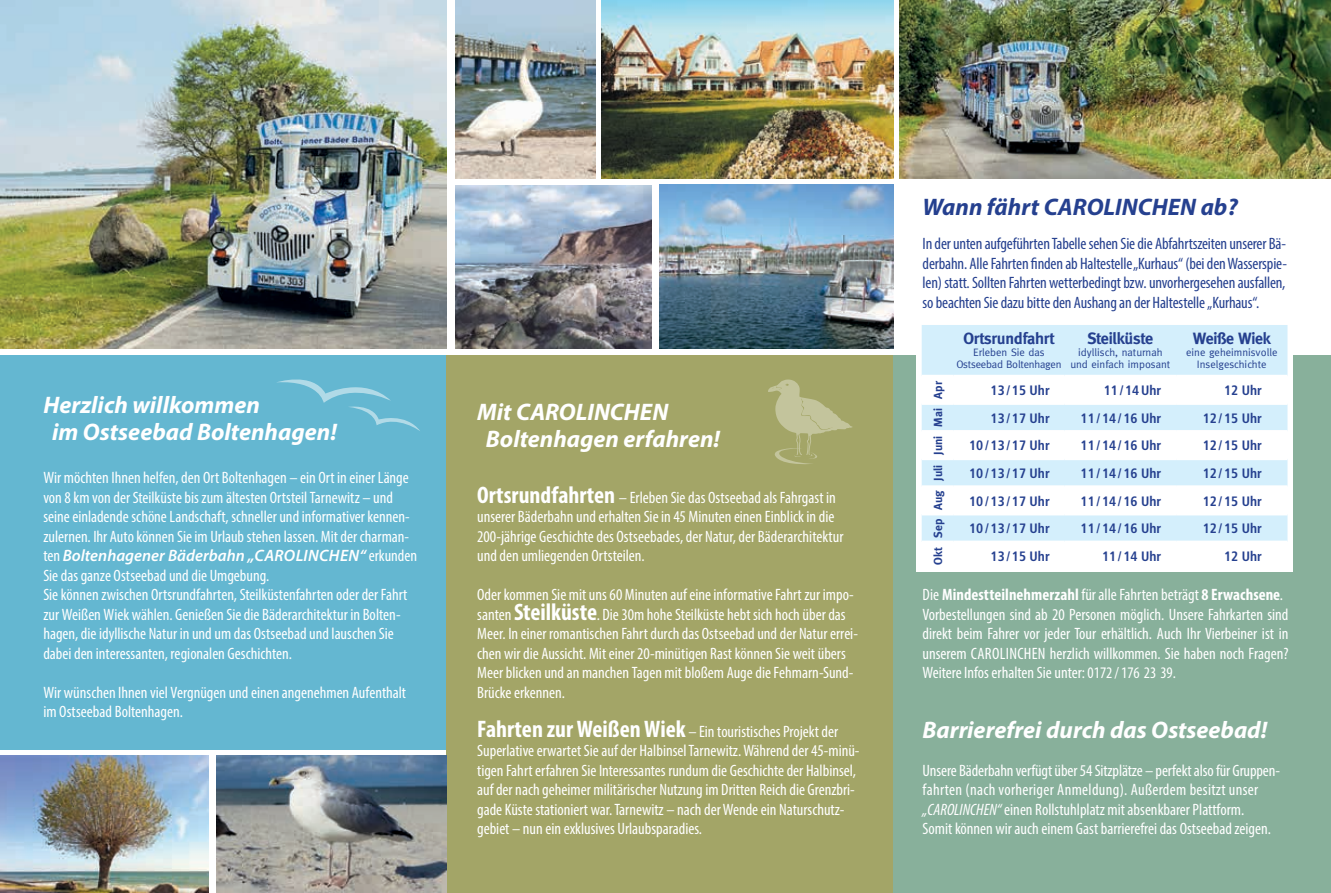
<style>
.page{position:relative;width:1331px;height:893px;background:#fff}
.page>*{position:absolute;margin:0;border:0;box-sizing:border-box;transform-origin:0 0}
.t1{font:italic 700 24px/27px "Myriad Pro";color:#fff}
.t2{font:italic 700 24px "Myriad Pro";color:#25408f}
.t3{font:condensed 16.5px/19.5px "Myriad Pro";color:#fff}
.t4{font:condensed 16.5px/19.5px "Myriad Pro";letter-spacing:-.01em;color:#25408f;text-align:justify}
.t5{font:700 16.35px "Meta";letter-spacing:-.015em;color:#25408f}
.t6{font:700 condensed 13.65px "Frutiger";color:#25408f}
.t7{font:700 11.85px "Meta";letter-spacing:.005em;color:#25408f}
.t8{font:10.8px/12px "Meta";color:#25408f;text-align:center}
.t9{font:10.8px/12px "Meta";letter-spacing:-.02em;color:#25408f;text-align:center}
.s1{font-weight:600;font-style:italic;font-stretch:normal}
.s2{font-weight:700;font-size:24px}
.s3{font-weight:700}
.s4{font-size:16.2px}
.s5{font-style:italic}
</style>
<div class="page">
<div style="left:0;top:355px;width:446px;height:394px;background:#64b7d1"></div>
<div style="left:446px;top:355px;width:447px;height:538px;background:#a3a567"></div>
<div style="left:893px;top:355px;width:438px;height:538px;background:#88b09b"></div>
<img style="left:0;top:0;width:446px;height:349px">
<img style="left:455px;top:185px;width:196px;height:164px">
<img style="left:602px;top:0;width:291px;height:179px">
<img style="left:659px;top:185px;width:234px;height:164px">
<img style="left:216px;top:756px;width:230px;height:137px">
<img style="left:0;top:756px;width:209px;height:137px">
<img style="left:455px;top:0;width:141px;height:179px">
<svg style="left:277px;top:379px;width:143px;height:52px"></svg>
<svg style="left:768px;top:379px;width:84px;height:85px"></svg>
<img style="left:899px;top:0;width:432px;height:179px">
<div style="left:916px;top:325px;width:377px;height:246px;background:#fff"></div>
<div style="left:922px;top:325px;width:365px;height:50px;background:#d4effc"></div>
<svg style="left:922px;top:405px;width:365px;height:136px;fill:#d4effc"></svg>
<hr style="left:922px;top:430px;width:31px;height:2px;background:#fff">
<hr style="left:953px;top:430px;width:112px;height:2px;background:#fff">
<hr style="left:1065px;top:430px;width:111px;height:2px;background:#fff">
<hr style="left:1176px;top:430px;width:111px;height:2px;background:#fff">
<hr style="left:922px;top:458px;width:31px;height:2px;background:#fff">
<hr style="left:953px;top:458px;width:112px;height:2px;background:#fff">
<hr style="left:1065px;top:458px;width:111px;height:2px;background:#fff">
<hr style="left:1176px;top:458px;width:111px;height:2px;background:#fff">
<hr style="left:922px;top:485px;width:31px;height:3px;background:#fff">
<hr style="left:953px;top:485px;width:112px;height:3px;background:#fff">
<hr style="left:1065px;top:485px;width:111px;height:3px;background:#fff">
<hr style="left:1176px;top:485px;width:111px;height:3px;background:#fff">
<hr style="left:922px;top:513px;width:31px;height:2px;background:#fff">
<hr style="left:953px;top:513px;width:112px;height:2px;background:#fff">
<hr style="left:1065px;top:513px;width:111px;height:2px;background:#fff">
<hr style="left:1176px;top:513px;width:111px;height:2px;background:#fff">
<h1 class="t1" style="left:52px;top:391px;width:286px;text-indent:-9px">Herzlich willkommen<br>im Ostseebad Boltenhagen!</h1>
<p class="t3" style="left:43px;top:468px;width:375px">Wir möchten Ihnen helfen, den Ort Boltenhagen – ein Ort in einer Länge von 8 km von der Steilküste bis zum ältesten Ortsteil Tarnewitz – und seine einladende schöne Landschaft, schneller und informativer kennen&shy;zulernen. Ihr Auto können Sie im Urlaub stehen lassen. Mit der charman&shy;ten <span class="s1">Boltenhagener Bäderbahn „Carolinchen“</span> erkunden Sie das ganze Ostseebad und die Umgebung.<br>Sie können zwischen Ortsrundfahrten, Steilküstenfahrten oder der Fahrt zur Weißen Wiek wählen. Genießen Sie die Bäderarchitektur in Bolten&shy;hagen, die idyllische Natur in und um das Ostseebad und lauschen Sie dabei den interessanten, regionalen Geschichten.</p>
<p class="t3" style="left:43px;top:682px;width:364px">Wir wünschen Ihnen viel Vergnügen und einen angenehmen Aufenthalt im Ostseebad Boltenhagen.</p>
<h1 class="t2" style="left:922px;top:191px;width:150px">Wann fährt CAROLIN</h1>
<h1 class="t2" style="left:1138px;top:191px;width:30px">CHEN</h1>
<h1 class="t2" style="left:1201px;top:191px;width:39px">ab?</h1>
<p class="t4" style="left:922px;top:234px;width:366px">In der unten aufgeführten Tabelle sehen Sie die Abfahrtszeiten unserer Bä&shy;derbahn. Alle Fahrten finden ab Haltestelle „Kurhaus“ (bei den Wasserspie&shy;len) statt. Sollten Fahrten wetterbedingt bzw. unvorhergesehen ausfallen, so beachten Sie dazu bitte den Aushang an der Haltestelle „Kurhaus“.</p>
<p class="t5" style="left:963px;top:329px;width:93px">Ortsrundfahrt</p>
<p class="t9" style="left:956px;top:346px;width:107px">Erleben Sie das<br>Ostseebad Boltenhagen</p>
<p class="t5" style="left:1087px;top:329px;width:68px">Steilküste</p>
<p class="t8" style="left:1070px;top:346px;width:102px">idyllisch, naturnah und einfach imposant</p>
<p class="t5" style="left:1193px;top:329px;width:80px">Weiße Wiek</p>
<p class="t8" style="left:1186px;top:346px;width:93px">eine geheimnisvolle<br>Inselgeschichte</p>
<p class="t7" style="left:931px;top:399px;width:19px;rotate:-90deg">Apr</p>
<p class="t6" style="left:990px;top:382px;width:61px">13/15 Uhr</p>
<p class="t6" style="left:1104px;top:382px;width:59px">11/14Uhr</p>
<p class="t6" style="left:1224px;top:382px;width:39px">12 Uhr</p>
<p class="t7" style="left:931px;top:427px;width:20px;rotate:-90deg">Mai</p>
<p class="t6" style="left:990px;top:410px;width:61px">13/17 Uhr</p>
<p class="t6" style="left:1081px;top:410px;width:82px">11/14/16 Uhr</p>
<p class="t6" style="left:1203px;top:410px;width:61px">12/15 Uhr</p>
<p class="t7" style="left:931px;top:455px;width:21px;rotate:-90deg">Juni</p>
<p class="t6" style="left:969px;top:437px;width:82px">10/13/17 Uhr</p>
<p class="t6" style="left:1081px;top:437px;width:82px">11/14/16 Uhr</p>
<p class="t6" style="left:1203px;top:437px;width:61px">12/15 Uhr</p>
<p class="t7" style="left:931px;top:481px;width:18px;rotate:-90deg">Juli</p>
<p class="t6" style="left:969px;top:465px;width:82px">10/13/17 Uhr</p>
<p class="t6" style="left:1081px;top:465px;width:82px">11/14/16 Uhr</p>
<p class="t6" style="left:1203px;top:465px;width:61px">12/15 Uhr</p>
<p class="t7" style="left:931px;top:510px;width:21px;rotate:-90deg">Aug</p>
<p class="t6" style="left:969px;top:493px;width:82px">10/13/17 Uhr</p>
<p class="t6" style="left:1081px;top:493px;width:82px">11/14/16 Uhr</p>
<p class="t6" style="left:1203px;top:493px;width:61px">12/15 Uhr</p>
<p class="t7" style="left:931px;top:538px;width:21px;rotate:-90deg">Sep</p>
<p class="t6" style="left:969px;top:520px;width:82px">10/13/17 Uhr</p>
<p class="t6" style="left:1081px;top:520px;width:82px">11/14/16 Uhr</p>
<p class="t6" style="left:1203px;top:520px;width:61px">12/15 Uhr</p>
<p class="t7" style="left:931px;top:565px;width:19px;rotate:-90deg">Okt</p>
<p class="t6" style="left:990px;top:549px;width:61px">13/15 Uhr</p>
<p class="t6" style="left:1102px;top:549px;width:61px">11/14 Uhr</p>
<p class="t6" style="left:1224px;top:549px;width:39px">12 Uhr</p>
<h1 class="t1" style="left:477px;top:397px;width:68px">Mit CAROLIN</h1>
<h1 class="t1" style="left:486px;top:397px;width:236px;text-indent:124px">CHEN<br>Boltenhagen erfahren!</h1>
<p class="t3" style="left:477px;top:487px;width:368px"><span class="s2">Ortsrundfahrten</span> – Erleben Sie das Ostseebad als Fahrgast in unserer Bäderbahn und erhalten Sie in 45 Minuten einen Einblick in die 200-jährige Geschichte des Ostseebades, der Natur, der Bäderarchitektur und den umliegenden Ortsteilen.</p>
<p class="t3" style="left:477px;top:585px;width:382px">Oder kommen Sie mit uns 60 Minuten auf eine informative Fahrt zur impo&shy;santen <span class="s2">Steilküste</span>. Die 30m hohe Steilküste hebt sich hoch über das Meer. In einer romantischen Fahrt durch das Ostseebad und der Natur errei&shy;chen wir die Aussicht. Mit einer 20-minütigen Rast können Sie weit übers Meer blicken und an manchen Tagen mit bloßem Auge die Fehmarn-Sund-Brücke erkennen.</p>
<p class="t3" style="left:477px;top:721px;width:384px"><span class="s2">Fahrten zur Weißen Wiek</span> – Ein touristisches Projekt der Superlative erwartet Sie auf der Halbinsel Tarnewitz. Während der 45-minü&shy;tigen Fahrt erfahren Sie Interessantes rundum die Geschichte der Halbinsel, auf der nach geheimer militärischer Nutzung im Dritten Reich die Grenzbri&shy;gade Küste stationiert war. Tarnewitz – nach der Wende ein Naturschutz&shy;gebiet – nun ein exklusives Urlaubsparadies.</p>
<h1 class="t1" style="left:922px;top:715px;width:346px">Barrierefrei durch das Ostseebad!</h1>
<p class="t3" style="left:922px;top:585px;width:367px">Die <span class="s3">Mindestteilnehmerzahl</span> für alle Fahrten beträgt <span class="s3">8 Erwachsene</span>.<br>Vorbestellungen sind ab 20 Personen möglich. Unsere Fahrkarten sind direkt beim Fahrer vor jeder Tour erhältlich. Auch Ihr Vierbeiner ist in unserem Carolinchen</p>
<p class="t3" style="left:922px;top:643px;width:367px;text-indent:127px">herzlich willkommen. Sie haben noch Fragen?<br>Weitere Infos erhalten Sie unter: <span class="s4">0172/176 23 39.</span></p>
<p class="t3" style="left:922px;top:760px;width:359px">Unsere Bäderbahn verfügt über 54 Sitzplätze – perfekt also für Gruppen&shy;fahrten (nach vorheriger Anmeldung). Außerdem besitzt unser <span class="s5">„CAROLINCHEN“</span> einen Rollstuhlplatz mit absenkbarer Plattform.<br>Somit können wir auch einem Gast barrierefrei das Ostseebad zeigen.</p>
</div>
